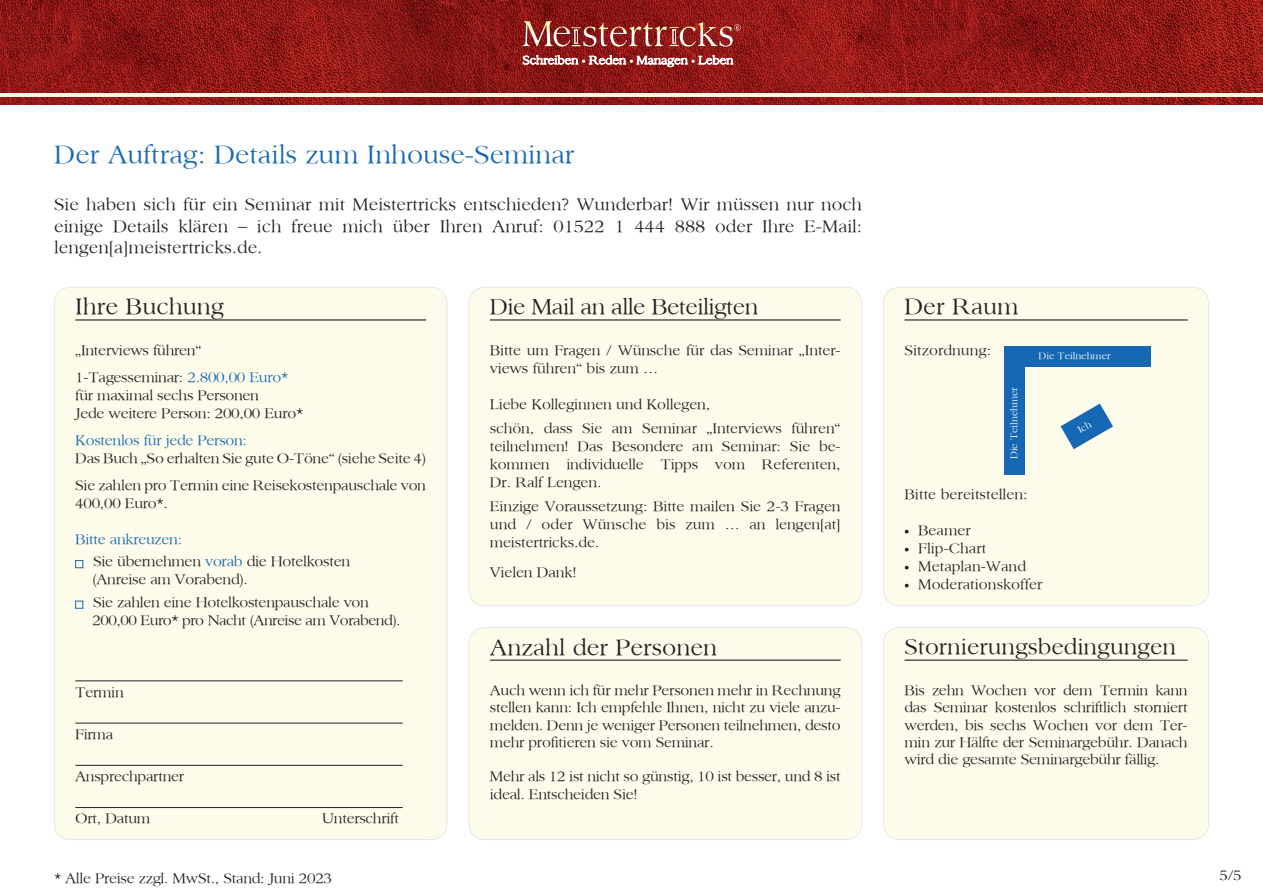
<style>
.page{position:relative;width:1263px;height:893px;background:#fff}
.page>*{position:absolute;margin:0;border:0;box-sizing:border-box;transform-origin:0 0}
.t1{font:27px "Sanford";color:#1768b4}
.t2{font:24px "Sanford";color:#231f20}
.t3{font:23.25px "Sanford";letter-spacing:-.015em;color:#231f20}
.t4{font:18px/21.6px "Sanford";color:#231f20;text-align:justify}
.t5{font:15px/17.2px "Sanford";letter-spacing:-.02em;color:#231f20}
.t6{font:15px/18px "Sanford";color:#231f20}
.t7{font:15px "Sanford";letter-spacing:-.02em;color:#1768b4}
.t8{font:10.2px "Sanford";color:#fff}
.s1{color:#1768b4}
</style>
<div class="page">
<div style="left:883px;top:287px;width:326px;height:319px;background:#fdfbea;border-radius:16px"></div>
<div style="left:883px;top:287px;width:326px;height:319px;border:1px solid #e7e8e9;border-radius:16px"></div>
<svg style="left:904px;top:529px;width:5px;height:5px"></svg>
<svg style="left:904px;top:547px;width:5px;height:5px"></svg>
<svg style="left:904px;top:565px;width:5px;height:5px"></svg>
<svg style="left:904px;top:583px;width:5px;height:5px"></svg>
<img style="left:0;top:0;width:1263px;height:104px">
<hr style="left:0;top:94px;width:1263px;height:3px;background:#fef6e1">
<svg style="left:522px;top:21px;width:200px;height:25px;background:#a54b46"></svg>
<svg style="left:734px;top:24px;width:6px;height:7px"></svg>
<svg style="left:523px;top:55px;width:210px;height:12px"></svg>
<div style="left:54px;top:287px;width:393px;height:552px;background:#fdfbea;border-radius:16px"></div>
<hr style="left:75px;top:319px;width:351px;height:2px;background:#231f20">
<div style="left:75px;top:560px;width:8px;height:8px;border:1px solid #1768b4"></div>
<div style="left:75px;top:601px;width:8px;height:8px;border:1px solid #1768b4"></div>
<hr style="left:75px;top:681px;width:328px;height:1px;background:#231f20">
<hr style="left:75px;top:723px;width:328px;height:1px;background:#231f20">
<hr style="left:75px;top:765px;width:328px;height:1px;background:#231f20">
<div style="left:469px;top:287px;width:393px;height:319px;background:#fdfbea;border-radius:16px"></div>
<div style="left:469px;top:287px;width:393px;height:319px;border:1px solid #e7e8e9;border-radius:16px"></div>
<hr style="left:490px;top:319px;width:351px;height:2px;background:#231f20">
<div style="left:1023px;top:346px;width:128px;height:21px;background:#1768b4"></div>
<div style="left:1004px;top:346px;width:21px;height:129px;background:#1768b4"></div>
<hr style="left:75px;top:807px;width:328px;height:1px;background:#231f20">
<div style="left:469px;top:627px;width:393px;height:212px;background:#fdfbea;border-radius:16px"></div>
<div style="left:469px;top:627px;width:393px;height:213px;border:1px solid #e7e8e9;border-radius:16px"></div>
<hr style="left:490px;top:660px;width:351px;height:1px;background:#231f20">
<hr style="left:904px;top:319px;width:284px;height:2px;background:#231f20">
<div style="left:883px;top:627px;width:326px;height:212px;background:#fdfbea;border-radius:16px"></div>
<div style="left:883px;top:627px;width:326px;height:213px;border:1px solid #e7e8e9;border-radius:16px"></div>
<hr style="left:904px;top:660px;width:284px;height:1px;background:#231f20">
<svg style="left:1060px;top:404px;width:53px;height:45px"></svg>
<h1 class="t1" style="left:54px;top:138px;width:522px">Der Auftrag: Details zum Inhouse-Seminar</h1>
<p class="t4" style="left:54px;top:193px;width:809px">Sie haben sich für ein Seminar mit Meistertricks entschieden? Wunderbar! Wir müssen nur noch einige Details klären – ich freue mich über Ihren Anruf: 01522 1 444 888 oder Ihre E-Mail: lengen[a]meistertricks.de.</p>
<h2 class="t2" style="left:75px;top:292px;width:150px">Ihre Buchung</h2>
<p class="t5" style="left:75px;top:336px;width:215px;line-height:27px">„Interviews führen“<br>1-Tagesseminar: <span class="s1">2.800,00 Euro*</span></p>
<p class="t5" style="left:75px;top:386px;width:230px;line-height:18px">für maximal sechs Personen<br>Jede weitere Person: 200,00 Euro*</p>
<p class="t7" style="left:75px;top:431px;width:173px">Kostenlos für jede Person:</p>
<p class="t5" style="left:75px;top:444px;width:352px;line-height:27px">Das Buch „So erhalten Sie gute O-Töne“ (siehe Seite 4)<br>Sie zahlen pro Termin eine Reisekostenpauschale von</p>
<p class="t5" style="left:75px;top:494px;width:94px">400,00 Euro*.</p>
<p class="t5" style="left:93px;top:527px;width:259px;line-height:22.5px;text-indent:-18px"><span class="s1">Bitte ankreuzen:<br></span>Sie übernehmen <span class="s1">vorab</span> die Hotelkosten</p>
<p class="t5" style="left:92px;top:568px;width:278px;line-height:22.5px">(Anreise am Vorabend).<br>Sie zahlen eine Hotelkostenpauschale von</p>
<p class="t5" style="left:92px;top:611px;width:310px">200,00 Euro* pro Nacht (Anreise am Vorabend).</p>
<p class="t5" style="left:75px;top:683px;width:50px">Termin</p>
<p class="t5" style="left:75px;top:725px;width:39px">Firma</p>
<p class="t5" style="left:75px;top:767px;width:110px">Ansprechpartner</p>
<p class="t5" style="left:75px;top:809px;width:77px">Ort, Datum</p>
<p class="t5" style="left:322px;top:809px;width:78px">Unterschrift</p>
<h3 class="t3" style="left:490px;top:293px;width:270px">Die Mail an alle Beteiligten</h3>
<p class="t5" style="left:490px;top:341px;width:352px;line-height:18px">Bitte um Fragen / Wünsche für das Seminar „Inter&shy;views führen“ bis zum …</p>
<p class="t5" style="left:490px;top:392px;width:352px;line-height:24px">Liebe Kolleginnen und Kollegen,<br>schön, dass Sie am Seminar „Interviews führen“</p>
<p class="t5" style="left:490px;top:437px;width:352px;line-height:18px;text-align:justify">teilnehmen! Das Besondere am Seminar: Sie be&shy;kommen individuelle Tipps vom Referenten, Dr. Ralf Lengen.</p>
<p class="t5" style="left:490px;top:497px;width:352px;line-height:18px;text-align:justify">Einzige Voraussetzung: Bitte mailen Sie 2-3 Fragen und / oder Wünsche bis zum … an lengen[at] meistertricks.de.</p>
<p class="t5" style="left:490px;top:563px;width:88px">Vielen Dank!</p>
<h2 class="t2" style="left:490px;top:632px;width:229px">Anzahl der Personen</h2>
<p class="t5" style="left:490px;top:681px;width:352px;text-align:justify">Auch wenn ich für mehr Personen mehr in Rechnung stellen kann: Ich empfehle Ihnen, nicht zu viele anzu&shy;melden. Denn je weniger Personen teilnehmen, desto mehr profitieren sie vom Seminar.</p>
<p class="t5" style="left:490px;top:767px;width:352px">Mehr als 12 ist nicht so günstig, 10 ist besser, und 8 ist ideal. Entscheiden Sie!</p>
<h2 class="t2" style="left:904px;top:292px;width:116px">Der Raum</h2>
<p class="t6" style="left:904px;top:341px;width:88px">Sitzordnung:</p>
<p class="t8" style="left:1008px;top:459px;width:74px;rotate:-90deg">Die Teilnehmer</p>
<p class="t8" style="left:1038px;top:350px;width:74px">Die Teilnehmer</p>
<p class="t6" style="left:904px;top:485px;width:125px">Bitte bereitstellen:</p>
<p class="t6" style="left:904px;top:521px;width:139px">. Beamer<br>. Flip-Chart<br>. Metaplan-Wand<br>. Moderationskoffer</p>
<h3 class="t3" style="left:904px;top:633px;width:273px">Stornierungsbedingungen</h3>
<p class="t5" style="left:904px;top:681px;width:285px;text-align:justify">Bis zehn Wochen vor dem Termin kann das Seminar kostenlos schriftlich storniert werden, bis sechs Wochen vor dem Ter&shy;min zur Hälfte der Seminargebühr. Danach wird die gesamte Seminargebühr fällig.</p>
<p class="t5" style="left:54px;top:869px;width:280px">* Alle Preise zzgl. MwSt., Stand: Juni 2023</p>
<p class="t5" style="left:1219px;top:867px;width:24px">5/5</p>
</div>
